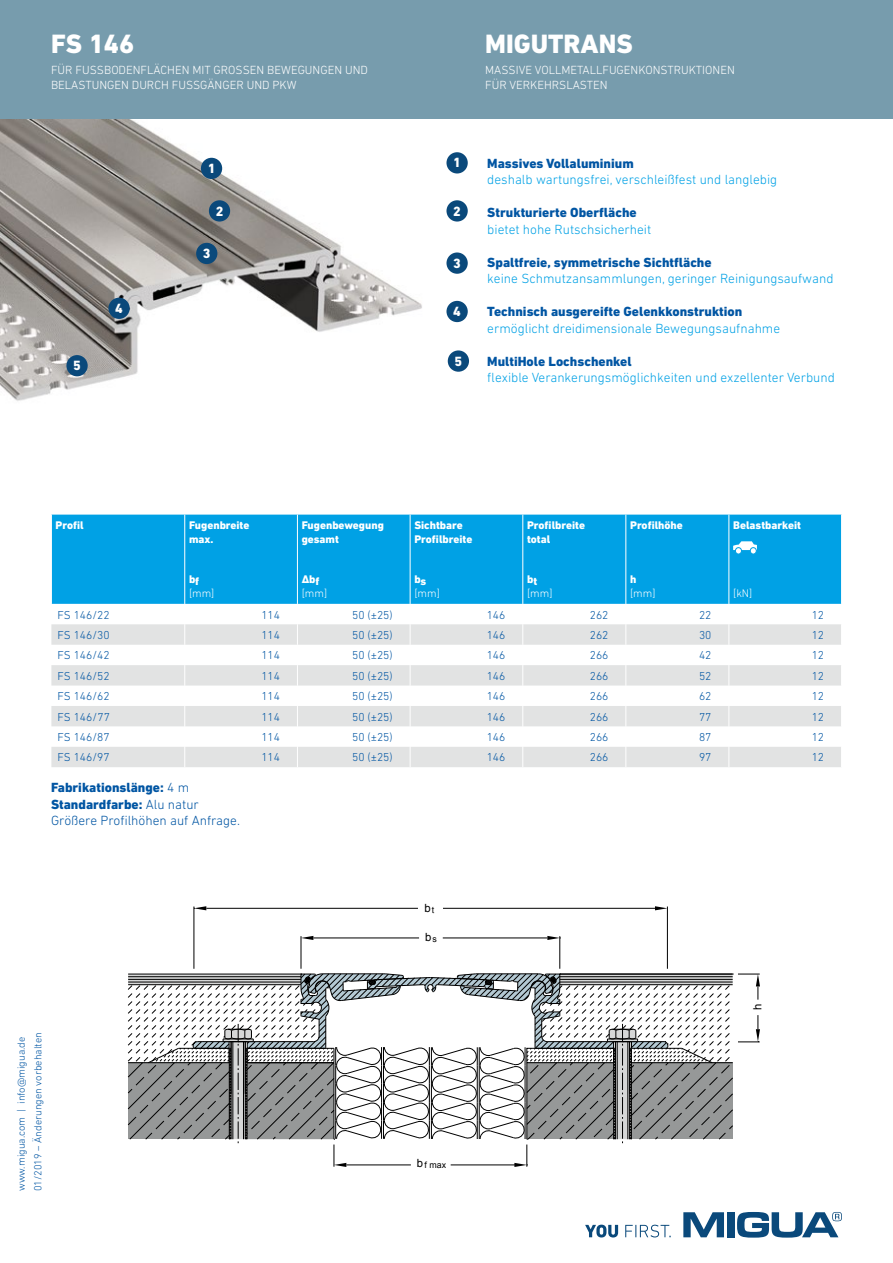
<style>
.page{position:relative;width:893px;height:1263px;background:#fff}
.page>*{position:absolute;margin:0;border:0;box-sizing:border-box;transform-origin:0 0}
.t1{font:800 27px "DIN Next LT Pro";color:#fff}
.t2{font:800 13.65px "DIN Next LT Pro";color:#fff}
.t3{font:300 13.5px "DIN Next LT Pro";color:#00a1e5}
.t4{font:800 13.5px "DIN Next LT Pro";color:#0055a3}
.t5{font:300 13.5px/16.5px "DIN Next LT Pro";color:#0055a3}
.t6{font:300 12px/15px "DIN Next LT Pro";color:#fff}
.t7{font:300 11.7px "DIN Next LT Pro";color:#0055a3}
.t8{font:800 11.25px/13.5px "DIN Next LT Pro";color:#fff}
.t9{font:300 11.25px "DIN Next LT Pro";color:#fff}
.t10{font:11.25px "Arial";color:#000}
.t11{font:300 10.5px/16.5px "DIN Next LT Pro";color:#0055a3}
.t12{font:8.85px "Arial";color:#000}
.s1{font-weight:800}
.s2{font-size:11.25px}
</style>
<div class="page">
<svg style="left:683px;top:1212px;width:41px;height:25px"></svg>
<div style="left:727px;top:1212px;width:8px;height:25px;background:#0a497b"></div>
<svg style="left:737px;top:1212px;width:105px;height:25px"></svg>
<svg style="left:585px;top:1224px;width:86px;height:13px"></svg>
<img style="left:0;top:119px;width:422px;height:282px">
<hr style="left:667px;top:906px;width:1px;height:63px;background:#000">
<hr style="left:194px;top:906px;width:1px;height:63px;background:#000">
<hr style="left:443px;top:908px;width:212px;height:1px;background:#000">
<hr style="left:206px;top:908px;width:212px;height:1px;background:#000">
<svg style="left:655px;top:906px;width:12px;height:4px"></svg>
<svg style="left:194px;top:906px;width:12px;height:4px"></svg>
<hr style="left:301px;top:936px;width:1px;height:33px;background:#000">
<hr style="left:559px;top:936px;width:1px;height:33px;background:#000">
<hr style="left:313px;top:938px;width:106px;height:1px;background:#000">
<hr style="left:443px;top:938px;width:104px;height:1px;background:#000">
<svg style="left:301px;top:936px;width:12px;height:4px"></svg>
<svg style="left:547px;top:936px;width:14px;height:4px"></svg>
<svg style="left:128px;top:973px;width:632px;height:194px"></svg>
<div style="left:0;top:0;width:893px;height:119px;background:#779cad"></div>
<div style="left:201px;top:158px;width:21px;height:21px;background:#0a497b;border-radius:50%"></div>
<div style="left:446px;top:152px;width:22px;height:21px;background:#0a497b;border-radius:50%"></div>
<div style="left:209px;top:200px;width:21px;height:22px;background:#0a497b;border-radius:50%"></div>
<div style="left:446px;top:200px;width:22px;height:22px;background:#0a497b;border-radius:50%"></div>
<div style="left:196px;top:243px;width:21px;height:21px;background:#0a497b;border-radius:50%"></div>
<div style="left:446px;top:252px;width:22px;height:22px;background:#0a497b;border-radius:50%"></div>
<div style="left:108px;top:298px;width:22px;height:21px;background:#0a497b;border-radius:50%"></div>
<div style="left:446px;top:301px;width:22px;height:21px;background:#0a497b;border-radius:50%"></div>
<div style="left:66px;top:355px;width:22px;height:21px;background:#0a497b;border-radius:50%"></div>
<div style="left:448px;top:350px;width:21px;height:22px;background:#0a497b;border-radius:50%"></div>
<div style="left:52px;top:515px;width:789px;height:89px;background:#00a1e5"></div>
<svg style="left:51px;top:624px;width:790px;height:143px;fill:#e2e3e3"></svg>
<svg style="left:625px;top:624px;width:1px;height:143px"></svg>
<svg style="left:728px;top:624px;width:1px;height:143px"></svg>
<hr style="left:522px;top:515px;width:1px;height:89px;background:#fff">
<hr style="left:625px;top:515px;width:1px;height:89px;background:#fff">
<svg style="left:184px;top:624px;width:1px;height:143px"></svg>
<svg style="left:297px;top:624px;width:1px;height:143px"></svg>
<svg style="left:410px;top:624px;width:1px;height:143px"></svg>
<svg style="left:522px;top:624px;width:1px;height:143px"></svg>
<hr style="left:410px;top:515px;width:1px;height:89px;background:#fff">
<hr style="left:297px;top:515px;width:1px;height:89px;background:#fff">
<hr style="left:184px;top:515px;width:1px;height:89px;background:#fff">
<hr style="left:728px;top:515px;width:1px;height:89px;background:#fff">
<div style="left:735px;top:547px;width:7px;height:8px;border:1px solid #00a1e5;border-radius:50%"></div>
<svg style="left:733px;top:541px;width:24px;height:13px"></svg>
<div style="left:750px;top:547px;width:7px;height:8px;border:1px solid #00a1e5;border-radius:50%"></div>
<h1 class="t1" style="left:51px;top:28px;width:85px">FS 146</h1>
<p class="t6" style="left:51px;top:63px;width:318px">FÜR FUSSBODENFLÄCHEN MIT GROSSEN BEWEGUNGEN UND<br>BELASTUNGEN DURCH FUSSGÄNGER UND PKW</p>
<h1 class="t1" style="left:485px;top:28px;width:149px">MIGUTRANS</h1>
<p class="t6" style="left:485px;top:63px;width:251px">MASSIVE VOLLMETALLFUGENKONSTRUKTIONEN<br>FÜR VERKEHRSLASTEN</p>
<p class="t2" style="left:208px;top:160px;width:9px">1</p>
<p class="t2" style="left:453px;top:155px;width:9px">1</p>
<p class="t2" style="left:216px;top:203px;width:9px">2</p>
<p class="t2" style="left:453px;top:203px;width:9px">2</p>
<p class="t2" style="left:203px;top:245px;width:9px">3</p>
<p class="t2" style="left:453px;top:255px;width:9px">3</p>
<p class="t2" style="left:115px;top:300px;width:9px">4</p>
<p class="t2" style="left:453px;top:303px;width:9px">4</p>
<p class="t2" style="left:73px;top:358px;width:9px">5</p>
<p class="t2" style="left:455px;top:353px;width:9px">5</p>
<p class="t4" style="left:487px;top:155px;width:148px">Massives Vollaluminium</p>
<p class="t3" style="left:487px;top:172px;width:292px">deshalb wartungsfrei, verschleißfest und langlebig</p>
<p class="t4" style="left:487px;top:205px;width:151px">Strukturierte Oberfläche</p>
<p class="t3" style="left:487px;top:222px;width:166px">bietet hohe Rutschsicherheit</p>
<p class="t4" style="left:487px;top:254px;width:226px">Spaltfreie, symmetrische Sichtfläche</p>
<p class="t3" style="left:487px;top:271px;width:348px">keine Schmutzansammlungen, geringer Reinigungsaufwand</p>
<p class="t4" style="left:487px;top:304px;width:257px">Technisch ausgereifte Gelenkkonstruktion</p>
<p class="t3" style="left:487px;top:321px;width:294px">ermöglicht dreidimensionale Bewegungsaufnahme</p>
<p class="t4" style="left:487px;top:353px;width:146px">MultiHole Lochschenkel</p>
<p class="t3" style="left:487px;top:370px;width:349px">flexible Verankerungsmöglichkeiten und exzellenter Verbund</p>
<p class="t8" style="left:56px;top:518px;width:30px">Profil</p>
<p class="t8" style="left:189px;top:518px;width:62px">Fugenbreite max.</p>
<p class="t8" style="left:189px;top:574px;width:12px">bf</p>
<p class="t9" style="left:189px;top:586px;width:27px">[mm]</p>
<p class="t8" style="left:302px;top:518px;width:84px">Fugenbewegung gesamt</p>
<p class="t8" style="left:302px;top:572px;width:19px">∆bf</p>
<p class="t9" style="left:302px;top:586px;width:27px">[mm]</p>
<p class="t8" style="left:414px;top:518px;width:59px">Sichtbare<br>Profilbreite</p>
<p class="t8" style="left:414px;top:574px;width:14px">bs</p>
<p class="t9" style="left:414px;top:586px;width:27px">[mm]</p>
<p class="t8" style="left:527px;top:518px;width:59px">Profilbreite total</p>
<p class="t8" style="left:527px;top:574px;width:12px">bt</p>
<p class="t9" style="left:527px;top:586px;width:27px">[mm]</p>
<p class="t8" style="left:630px;top:518px;width:54px">Profilhöhe</p>
<p class="t8" style="left:630px;top:572px;width:8px">h</p>
<p class="t9" style="left:630px;top:586px;width:27px">[mm]</p>
<p class="t8" style="left:733px;top:518px;width:69px">Belastbarkeit</p>
<p class="t9" style="left:733px;top:586px;width:21px">[kN]</p>
<p class="t7" style="left:57px;top:608px;width:54px">FS 146/22</p>
<p class="t7" style="left:261px;top:608px;width:20px">114</p>
<p class="t7" style="left:352px;top:608px;width:42px">50 (±25)</p>
<p class="t7" style="left:487px;top:608px;width:20px">146</p>
<p class="t7" style="left:590px;top:608px;width:20px">262</p>
<p class="t7" style="left:699px;top:608px;width:14px">22</p>
<p class="t7" style="left:812px;top:608px;width:14px">12</p>
<p class="t7" style="left:57px;top:628px;width:54px">FS 146/30</p>
<p class="t7" style="left:261px;top:628px;width:20px">114</p>
<p class="t7" style="left:352px;top:628px;width:42px">50 (±25)</p>
<p class="t7" style="left:487px;top:628px;width:20px">146</p>
<p class="t7" style="left:590px;top:628px;width:20px">262</p>
<p class="t7" style="left:699px;top:628px;width:14px">30</p>
<p class="t7" style="left:812px;top:628px;width:14px">12</p>
<p class="t7" style="left:57px;top:649px;width:54px">FS 146/42</p>
<p class="t7" style="left:261px;top:649px;width:20px">114</p>
<p class="t7" style="left:352px;top:649px;width:42px">50 (±25)</p>
<p class="t7" style="left:487px;top:649px;width:20px">146</p>
<p class="t7" style="left:590px;top:649px;width:20px">266</p>
<p class="t7" style="left:699px;top:649px;width:14px">42</p>
<p class="t7" style="left:812px;top:649px;width:14px">12</p>
<p class="t7" style="left:57px;top:669px;width:54px">FS 146/52</p>
<p class="t7" style="left:261px;top:669px;width:20px">114</p>
<p class="t7" style="left:352px;top:669px;width:42px">50 (±25)</p>
<p class="t7" style="left:487px;top:669px;width:20px">146</p>
<p class="t7" style="left:590px;top:669px;width:20px">266</p>
<p class="t7" style="left:699px;top:669px;width:14px">52</p>
<p class="t7" style="left:812px;top:669px;width:14px">12</p>
<p class="t7" style="left:57px;top:689px;width:54px">FS 146/62</p>
<p class="t7" style="left:261px;top:689px;width:20px">114</p>
<p class="t7" style="left:352px;top:689px;width:42px">50 (±25)</p>
<p class="t7" style="left:487px;top:689px;width:20px">146</p>
<p class="t7" style="left:590px;top:689px;width:20px">266</p>
<p class="t7" style="left:699px;top:689px;width:14px">62</p>
<p class="t7" style="left:812px;top:689px;width:14px">12</p>
<p class="t7" style="left:57px;top:710px;width:54px">FS 146/77</p>
<p class="t7" style="left:261px;top:710px;width:20px">114</p>
<p class="t7" style="left:352px;top:710px;width:42px">50 (±25)</p>
<p class="t7" style="left:487px;top:710px;width:20px">146</p>
<p class="t7" style="left:590px;top:710px;width:20px">266</p>
<p class="t7" style="left:699px;top:710px;width:14px">77</p>
<p class="t7" style="left:812px;top:710px;width:14px">12</p>
<p class="t7" style="left:57px;top:730px;width:54px">FS 146/87</p>
<p class="t7" style="left:261px;top:730px;width:20px">114</p>
<p class="t7" style="left:352px;top:730px;width:42px">50 (±25)</p>
<p class="t7" style="left:487px;top:730px;width:20px">146</p>
<p class="t7" style="left:590px;top:730px;width:20px">266</p>
<p class="t7" style="left:699px;top:730px;width:14px">87</p>
<p class="t7" style="left:812px;top:730px;width:14px">12</p>
<p class="t7" style="left:57px;top:751px;width:54px">FS 146/97</p>
<p class="t7" style="left:261px;top:751px;width:20px">114</p>
<p class="t7" style="left:352px;top:751px;width:42px">50 (±25)</p>
<p class="t7" style="left:487px;top:751px;width:20px">146</p>
<p class="t7" style="left:590px;top:751px;width:20px">266</p>
<p class="t7" style="left:699px;top:751px;width:14px">97</p>
<p class="t7" style="left:812px;top:751px;width:14px">12</p>
<p class="t5" style="left:51px;top:779px;width:190px"><span class="s1">Fabrikationslänge:</span> 4 m<br><span class="s1">Standardfarbe:</span> Alu natur<br>Größere Profilhöhen auf Anfrage.</p>
<p class="t11" style="left:13px;top:1191px;width:160px;rotate:-90deg">www.migua.com | info@migua.de<br>01/2019 – Änderungen vorbehalten</p>
<p class="t10" style="left:425px;top:900px;width:11px">b<sub>t</sub></p>
<p class="t10" style="left:425px;top:929px;width:13px">b<sub>s</sub></p>
<p class="t12" style="left:417px;top:1159px;width:31px"><span class="s2">b</span> f max</p>
<p class="t10" style="left:750px;top:1010px;width:8px;rotate:-90deg">h</p>
</div>
